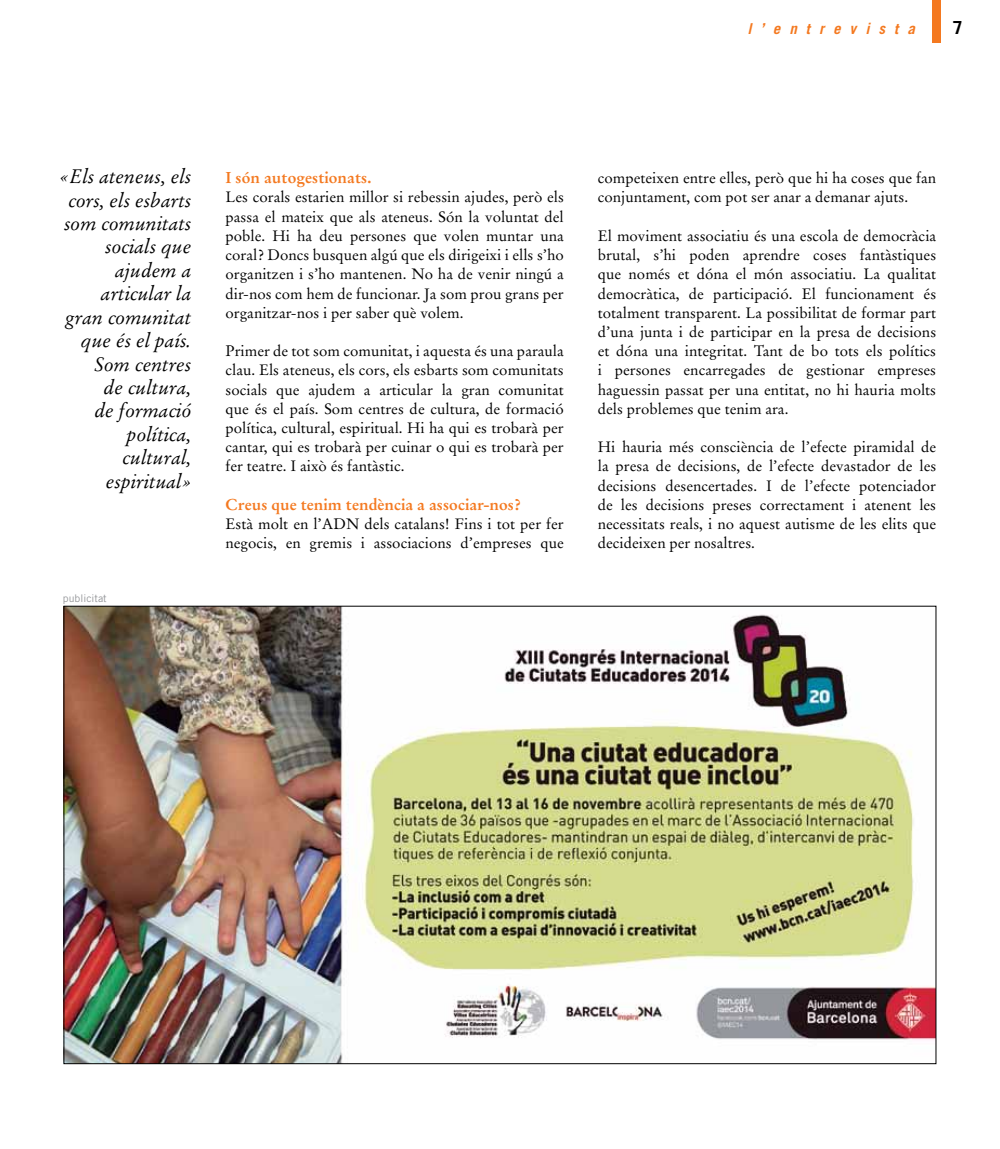
<style>
.page{position:relative;width:1000px;height:1149px;background:#fff}
.page>*{position:absolute;margin:0;border:0;box-sizing:border-box;transform-origin:0 0}
.t1{font:italic 19.5px/23.4px "Stempel Garamond LT Std";color:#000;text-align:right}
.t2{font:700 18px "Trade Gothic LT Std";color:#000}
.t3{font:700 15.75px "Stempel Garamond LT Std";color:#f47920}
.t4{font:15px/19.2px "Stempel Garamond LT Std";color:#000;text-align:justify}
.t5{font:italic 700 15px "Trade Gothic LT Std";letter-spacing:.6em;color:#f47920}
.t6{font:10.5px "Trade Gothic LT Std";color:#939598}
</style>
<div class="page">
<div style="left:931px;top:0;width:9px;height:43px;background:#f47920"></div>
<img style="left:66px;top:607px;width:867px;height:454px">
<p class="t5" style="left:747px;top:19px;width:169px">l’entrevista</p>
<p class="t2" style="left:952px;top:16px;width:12px">7</p>
<h1 class="t1" style="left:60px;top:165px;width:133px">«Els ateneus, els cors, els esbarts som comunitats socials que ajudem a articular la gran comunitat que és el país.<br>Som centres<br>de cultura,<br>de formació política, cultural, espiritual»</h1>
<p class="t6" style="left:63px;top:592px;width:45px">publicitat</p>
<p class="t3" style="left:225px;top:168px;width:147px">I són autogestionats.</p>
<p class="t4" style="left:225px;top:188px;width:340px">Les corals estarien millor si rebessin ajudes, però els passa el mateix que als ateneus. Són la voluntat del poble. Hi ha deu persones que volen muntar una coral? Doncs busquen algú que els dirigeixi i ells s’ho organitzen i s’ho mantenen. No ha de venir ningú a dir-nos com hem de funcionar. Ja som prou grans per organitzar-nos i per saber què volem.</p>
<p class="t4" style="left:225px;top:341px;width:340px">Primer de tot som comunitat, i aquesta és una paraula clau. Els ateneus, els cors, els esbarts som comunitats socials que ajudem a articular la gran comunitat que és el país. Som centres de cultura, de formació política, cultural, espiritual. Hi ha qui es trobarà per cantar, qui es trobarà per cuinar o qui es trobarà per fer teatre. I això és fantàstic.</p>
<p class="t3" style="left:225px;top:494px;width:297px">Creus que tenim tendència a associar-nos?</p>
<p class="t4" style="left:225px;top:514px;width:340px">Està molt en l’ADN dels catalans! Fins i tot per fer negocis, en gremis i associacions d’empreses que</p>
<p class="t4" style="left:597px;top:168px;width:340px">competeixen entre elles, però que hi ha coses que fan conjuntament, com pot ser anar a demanar ajuts.</p>
<p class="t4" style="left:597px;top:226px;width:340px">El moviment associatiu és una escola de democràcia brutal, s’hi poden aprendre coses fantàstiques que només et dóna el món associatiu. La qualitat democràtica, de participació. El funcionament és totalment transparent. La possibilitat de formar part d’una junta i de participar en la presa de decisions et dóna una integritat. Tant de bo tots els polítics i persones encarregades de gestionar empreses haguessin passat per una entitat, no hi hauria molts dels problemes que tenim ara.</p>
<p class="t4" style="left:597px;top:437px;width:340px">Hi hauria més consciència de l’efecte piramidal de la presa de decisions, de l’efecte devastador de les decisions desencertades. I de l’efecte potenciador de les decisions preses correctament i atenent les necessitats reals, i no aquest autisme de les elits que decideixen per nosaltres.</p>
</div>
